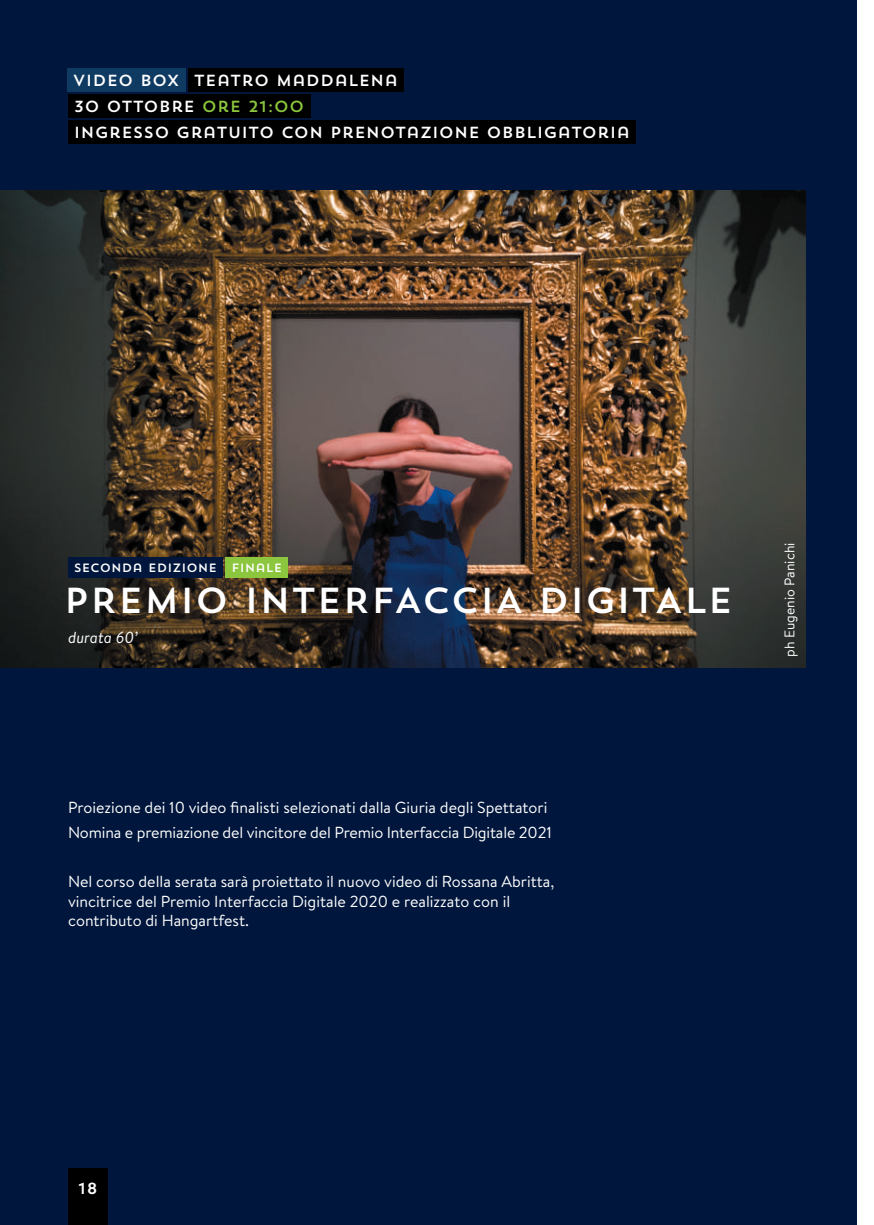
<style>
.page{position:relative;width:874px;height:1225px;background:#fff}
.page>*{position:absolute;margin:0;border:0;box-sizing:border-box;transform-origin:0 0}
.t1{font:36px "Trend Sans One";color:#fff}
.t2{font:16px/19.2px "Brandon Text";color:#fff}
.t3{font:16px "Trend Sans One";color:#fff}
.t4{font:italic 16px "Brandon Text";color:#fff}
.t5{font:14px "Brandon Text";color:#fff}
.t6{font:12px "Trend Sans One";color:#fff}
.s1{color:#8bc63e}
</style>
<div class="page">
<div style="left:0;top:0;width:856px;height:1225px;background:#00163c"></div>
<div style="left:68px;top:1168px;width:40px;height:57px;background:#000"></div>
<div style="left:68px;top:94px;width:242px;height:24px;background:#000"></div>
<div style="left:188px;top:68px;width:216px;height:23px;background:#000"></div>
<div style="left:67px;top:68px;width:118px;height:23px;background:#0f3a62"></div>
<img style="left:0;top:190px;width:805px;height:478px">
<div style="left:68px;top:557px;width:155px;height:20px;background:#00163c"></div>
<div style="left:68px;top:120px;width:567px;height:24px;background:#000"></div>
<div style="left:226px;top:557px;width:62px;height:20px;background:#8bc63e"></div>
<p class="t3" style="left:73px;top:70px;width:327px">VIDEO BOX TEATRO MADDALENA</p>
<p class="t3" style="left:74px;top:96px;width:232px">30 OTTOBRE <span class="s1">ORE 21:00</span></p>
<p class="t3" style="left:74px;top:122px;width:557px">INGRESSO GRATUITO CON PRENOTAZIONE OBBLIGATORIA</p>
<p class="t6" style="left:74px;top:560px;width:145px">SECONDA EDIZIONE</p>
<p class="t6" style="left:231px;top:560px;width:52px">FINALE</p>
<h1 class="t1" style="left:63px;top:577px;width:671px">PREMIO INTERFACCIA DIGITALE</h1>
<p class="t4" style="left:68px;top:626px;width:71px">durata 60’</p>
<p class="t5" style="left:779px;top:656px;width:116px;rotate:-90deg">ph Eugenio Panichi</p>
<p class="t2" style="left:68px;top:794px;width:485px;line-height:24.8px">Proiezione dei 10 video finalisti selezionati dalla Giuria degli Spettatori<br>Nomina e premiazione del vincitore del Premio Interfaccia Digitale 2021</p>
<p class="t2" style="left:68px;top:871px;width:487px">Nel corso della serata sarà proiettato il nuovo video di Rossana Abritta, vincitrice del Premio Interfaccia Digitale 2020 e realizzato con il contributo di Hangartfest.</p>
<p class="t3" style="left:78px;top:1178px;width:21px">18</p>
</div>
